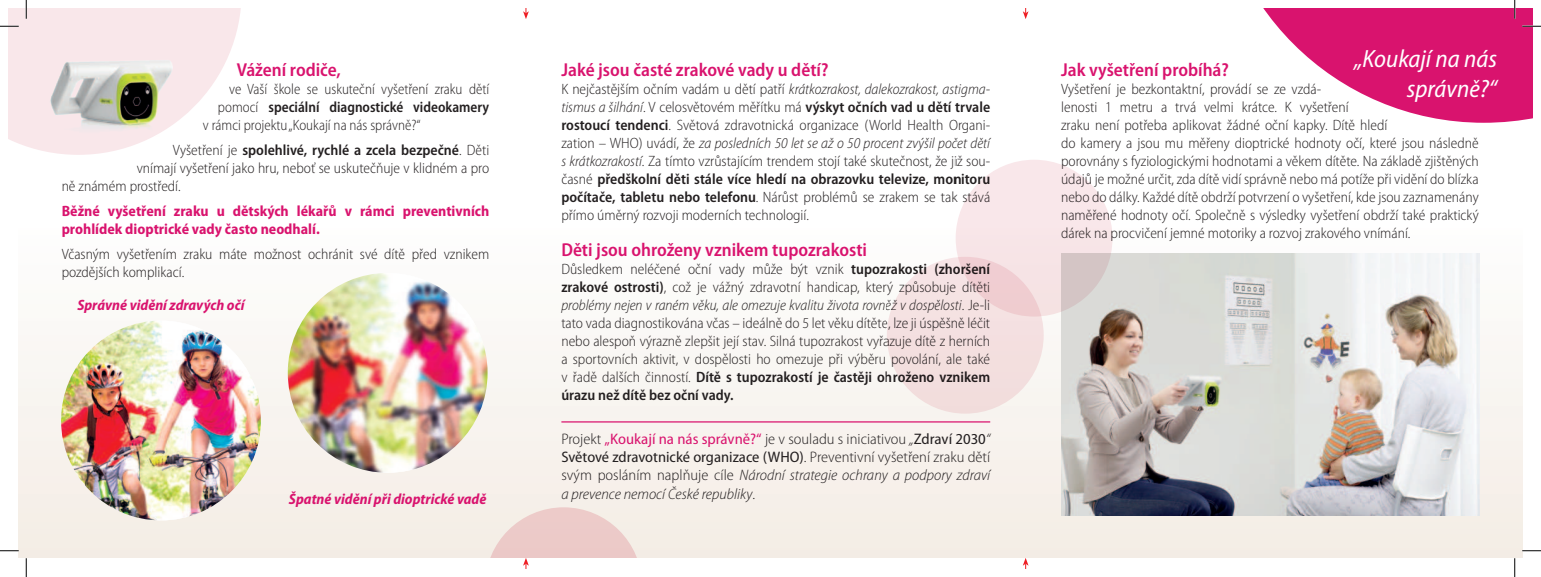
<style>
.page{position:relative;width:1541px;height:577px;background:#fff}
.page>*{position:absolute;margin:0;border:0;box-sizing:border-box;transform-origin:0 0}
.t1{font:italic semi-condensed 25px/30px "Myriad Pro";color:#fff;text-align:right}
.t2{font:600 semi-condensed 18.75px "Myriad Pro";color:#d9136e}
.t3{font:300 semi-condensed 15.25px/18.2px "Myriad Pro";color:#231f20;text-align:justify;scale:1.05 1}
.t4{font:300 semi-condensed 15px/18px "Myriad Pro";color:#231f20}
.t5{font:700 semi-condensed 15px/18px "Myriad Pro";color:#d9136e}
.t6{font:300 semi-condensed 15px "Myriad Pro";color:#231f20;scale:.96 1}
.t7{font:italic 700 semi-condensed 15px "Myriad Pro";color:#d9136e}
.t8{font:600 semi-condensed 15px "Myriad Pro";color:#231f20}
.t9{font:600 semi-condensed 15px "Myriad Pro";color:#231f20;scale:.96 1}
.s1{font-weight:300}
.s2{font-style:italic}
.s3{font-weight:600}
.s4{font-weight:400;color:#d9136e}
.s5{font-weight:400}
</style>
<div class="page">
<svg style="left:1023px;top:9px;width:5px;height:10px"></svg>
<svg style="left:523px;top:9px;width:6px;height:10px"></svg>
<div style="left:19px;top:211px;width:1503px;height:358px;background:linear-gradient(to bottom,#feffff,#f3ebe3)"></div>
<img style="left:1061px;top:254px;width:418px;height:261px">
<svg style="left:1264px;top:9px;width:268px;height:114px;fill:#d9136e"></svg>
<div style="left:955px;top:160px;width:157px;height:157px;background:#f9e7ea;border-radius:50%"></div>
<img style="left:61px;top:321px;width:200px;height:199px;border-radius:100px">
<img style="left:288px;top:273px;width:200px;height:200px;border-radius:100px">
<svg style="left:887px;top:257px;width:156px;height:157px;background:#f3dddd"></svg>
<hr style="left:561px;top:421px;width:429px;height:1px;background:#d9136e">
<div style="left:9px;top:558px;width:1523px;height:10px;background:#fff"></div>
<svg style="left:485px;top:507px;width:157px;height:62px"></svg>
<svg style="left:1023px;top:558px;width:5px;height:10px"></svg>
<svg style="left:1522px;top:25px;width:19px;height:2px"></svg>
<svg style="left:0;top:550px;width:19px;height:1px"></svg>
<svg style="left:1522px;top:550px;width:19px;height:1px"></svg>
<svg style="left:0;top:0;width:241px;height:155px"></svg>
<svg style="left:25px;top:558px;width:2px;height:19px"></svg>
<svg style="left:1514px;top:0;width:1px;height:19px"></svg>
<svg style="left:1514px;top:558px;width:1px;height:19px"></svg>
<p class="t2" style="left:237px;top:62px;width:106px">Vážení rodiče,</p>
<p class="t6" style="left:229px;top:83px;width:272px">ve Vaší škole se uskuteční vyšetření zraku dětí</p>
<p class="t9" style="left:218px;top:101px;width:284px"><span class="s1">pomocí</span> speciální diagnostické videokamery</p>
<p class="t6" style="left:203px;top:119px;width:228px">v rámci projektu „Koukají na nás správně?“</p>
<p class="t8" style="left:173px;top:144px;width:318px"><span class="s1">Vyšetření je</span> spolehlivé, rychlé a zcela bezpečné<span class="s1">. Děti</span></p>
<p class="t4" style="left:137px;top:160px;width:354px">vnímají vyšetření jako hru, neboť se uskutečňuje v klidném a pro</p>
<p class="t4" style="left:62px;top:178px;width:121px">ně známém prostředí.</p>
<p class="t5" style="left:62px;top:203px;width:429px">Běžné vyšetření zraku u dětských lékařů v rámci preventivních prohlídek dioptrické vady často neodhalí.</p>
<p class="t4" style="left:62px;top:246px;width:429px">Včasným vyšetřením zraku máte možnost ochránit své dítě před vznikem pozdějších komplikací.</p>
<p class="t7" style="left:77px;top:298px;width:169px">Správné vidění zdravých očí</p>
<p class="t7" style="left:289px;top:491px;width:199px">Špatné vidění při dioptrické vadě</p>
<p class="t2" style="left:561px;top:62px;width:269px">Jaké jsou časté zrakové vady u dětí?</p>
<p class="t4" style="left:561px;top:81px;width:430px;text-align:justify">K nejčastějším očním vadám u dětí patří <span class="s2">krátkozrakost, dalekozrakost, astigma&shy;tismus a šilhání</span>. V celosvětovém měřítku má <span class="s3">výskyt očních vad u dětí trvale rostoucí tendenci</span>. Světová zdravotnická organizace (World Health Organi&shy;zation – WHO) uvádí, že <span class="s2">za posledních 50 let se až o 50 procent zvýšil počet dětí s krátkozrakostí</span>. Za tímto vzrůstajícím trendem stojí také skutečnost, že již sou&shy;časné <span class="s3">předškolní děti stále více hledí na obrazovku televize, monitoru počítače, tabletu nebo telefonu</span>. Nárůst problémů se zrakem se tak stává přímo úměrný rozvoji moderních technologií.</p>
<p class="t2" style="left:561px;top:242px;width:307px">Děti jsou ohroženy vznikem tupozrakosti</p>
<p class="t4" style="left:561px;top:261px;width:430px;text-align:justify">Důsledkem neléčené oční vady může být vznik <span class="s3">tupozrakosti (zhoršení zrakové ostrosti)</span>, což je vážný zdravotní handicap, který způsobuje dítěti <span class="s2">problémy nejen v raném věku, ale omezuje kvalitu života rovněž v dospělosti</span>. Je-li tato vada diagnostikována včas – ideálně do 5 let věku dítěte, lze ji úspěšně léčit nebo alespoň výrazně zlepšit její stav. Silná tupozrakost vyřazuje dítě z herních a sportovních aktivit, v dospělosti ho omezuje při výběru povolání, ale také v řadě dalších činností. <span class="s3">Dítě s tupozrakostí je častěji ohroženo vznikem úrazu než dítě bez oční vady.</span></p>
<p class="t3" style="left:561px;top:431px;width:410px">Projekt <span class="s4">„Koukají na nás správně?“</span> je v souladu s iniciativou <span class="s2">„</span><span class="s5">Zdraví 2030</span><span class="s2">“ </span><span class="s5">Světové zdravotnické organizace (WHO)</span>. Preventivní vyšetření zraku dětí svým posláním naplňuje cíle <span class="s2">Národní strategie ochrany a podpory zdraví a prevence nemocí České republiky</span>.</p>
<h1 class="t1" style="left:1354px;top:46px;width:144px">„Koukají na nás správně?“</h1>
<p class="t2" style="left:1061px;top:62px;width:169px">Jak vyšetření probíhá?</p>
<p class="t4" style="left:1061px;top:81px;width:419px">Vyšetření je bezkontaktní, provádí se ze vzdá-<br>lenosti 1 metru a trvá velmi krátce. K vyšetření<br>zraku není potřeba aplikovat žádné oční kapky. Dítě hledí<br>do kamery a jsou mu měřeny dioptrické hodnoty očí, které jsou následně porovnány s fyziologickými hodnotami a věkem dítěte. Na základě zjištěných údajů je možné určit, zda dítě vidí správně nebo má potíže při vidění do blízka nebo do dálky. Každé dítě obdrží potvrzení o vyšetření, kde jsou zaznamenány naměřené hodnoty očí. Společně s výsledky vyšetření obdrží také praktický dárek na procvičení jemné motoriky a rozvoj zrakového vnímání.</p>
</div>
